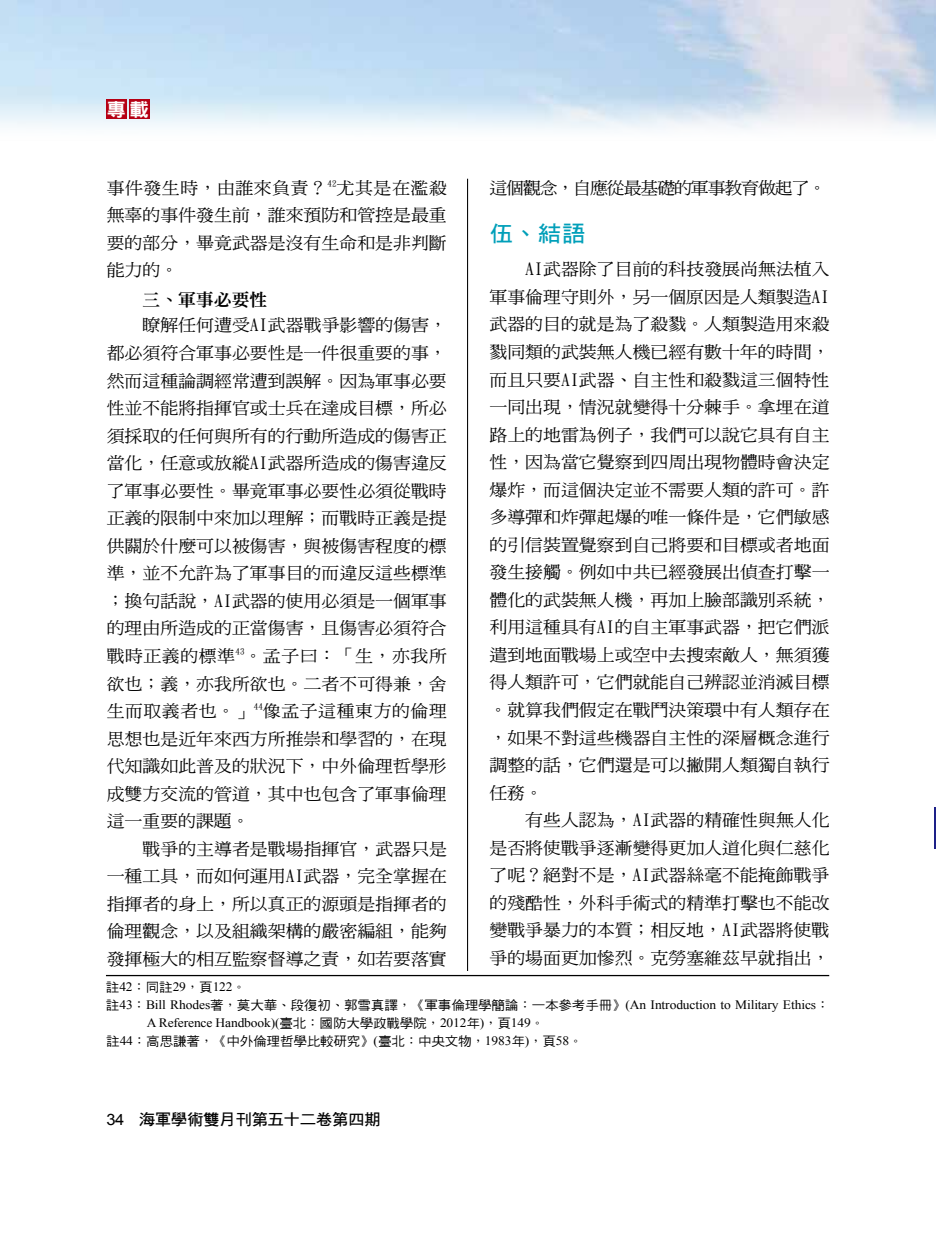
<style>
.page{position:relative;width:936px;height:1234px;background:#fff}
.page>*{position:absolute;margin:0;border:0;box-sizing:border-box;transform-origin:0 0}
.t1{font:22.2px "DF Hei Bd HK BF";color:#009fb9;scale:1.05 1}
.t2{font:18.6px "DFN Hei XB HK BF";color:#fff;scale:1.05 1}
.t3{font:16.95px/27.5px "DF Ming Md HK BF";color:#000;text-align:justify;scale:1.05 1}
.t4{font:16.95px "DF Ming Md HK BF";letter-spacing:-.06em;color:#000;scale:1.05 1}
.t5{font:800 16.95px "Inn Ming";color:#000;scale:1.05 1}
.t6{font:15.6px "DF Hei Bd HK BF";letter-spacing:-.025em;color:#000;scale:1.05 1}
.t7{font:12.9px "Times New Roman";letter-spacing:-.01em;color:#000;scale:1.05 1}
.t8{font:12.9px "DF Hei Md HK BF";letter-spacing:-.01em;color:#000;scale:1.05 1}
.s1{font-family:"DF Hei Md HK BF"}
.s2{font-family:"DF Kai Shu SB Estd BF"}
.s3{font-family:"Times New Roman"}
.s4{font-family:"Arial"}
</style>
<div class="page">
<img style="left:0;top:0;width:935px;height:130px">
<hr style="left:467px;top:179px;width:1px;height:871px;background:#000">
<div style="left:106px;top:99px;width:20px;height:20px;background:#b60014"></div>
<div style="left:130px;top:99px;width:20px;height:20px;background:#b60014"></div>
<hr style="left:106px;top:974px;width:723px;height:1px;background:#000">
<hr style="left:934px;top:807px;width:1px;height:41px;background:#1d2088">
<p class="t2" style="left:106px;top:100px;width:42px">專載</p>
<p class="t3" style="left:107px;top:174px;width:325px">事件發生時，由誰來負責？<sup>42</sup>尤其是在濫殺無辜的事件發生前，誰來預防和管控是最重要的部分，畢竟武器是沒有生命和是非判斷能力的。</p>
<p class="t5" style="left:142px;top:291px;width:120px">三、軍事必要性</p>
<p class="t3" style="left:107px;top:311px;width:325px;text-indent:36px">瞭解任何遭受AI武器戰爭影響的傷害，都必須符合軍事必要性是一件很重要的事，然而這種論調經常遭到誤解。因為軍事必要性並不能將指揮官或士兵在達成目標，所必須採取的任何與所有的行動所造成的傷害正當化，任意或放縱AI武器所造成的傷害違反了軍事必要性。畢竟軍事必要性必須從戰時正義的限制中來加以理解；而戰時正義是提供關於什麼可以被傷害，與被傷害程度的標準，並不允許為了軍事目的而違反這些標準；換句話說，AI武器的使用必須是一個軍事的理由所造成的正當傷害，且傷害必須符合戰時正義的標準<sup>43</sup>。孟子曰：「生，亦我所欲也；義，亦我所欲也。二者不可得兼，舍生而取義者也。」<sup>44</sup>像孟子這種東方的倫理思想也是近年來西方所推崇和學習的，在現代知識如此普及的狀況下，中外倫理哲學形成雙方交流的管道，其中也包含了軍事倫理這一重要的課題。</p>
<p class="t3" style="left:107px;top:834px;width:325px;text-indent:36px">戰爭的主導者是戰場指揮官，武器只是一種工具，而如何運用AI武器，完全掌握在指揮者的身上，所以真正的源頭是指揮者的倫理觀念，以及組織架構的嚴密編組，能夠發揮極大的相互監察督導之責，如若要落實</p>
<p class="t4" style="left:489px;top:179px;width:322px">這個觀念，自應從最基礎的軍事教育做起了。</p>
<h1 class="t1" style="left:489px;top:222px;width:93px">伍、結語</h1>
<p class="t3" style="left:489px;top:255px;width:325px;text-indent:36px">AI武器除了目前的科技發展尚無法植入軍事倫理守則外，另一個原因是人類製造AI武器的目的就是為了殺戮。人類製造用來殺戮同類的武裝無人機已經有數十年的時間，而且只要AI武器、自主性和殺戮這三個特性一同出現，情況就變得十分棘手。拿埋在道路上的地雷為例子，我們可以說它具有自主性，因為當它覺察到四周出現物體時會決定爆炸，而這個決定並不需要人類的許可。許多導彈和炸彈起爆的唯一條件是，它們敏感的引信裝置覺察到自己將要和目標或者地面發生接觸。例如中共已經發展出偵查打擊一體化的武裝無人機，再加上臉部識別系統，利用這種具有AI的自主軍事武器，把它們派遣到地面戰場上或空中去搜索敵人，無須獲得人類許可，它們就能自己辨認並消滅目標。就算我們假定在戰鬥決策環中有人類存在，如果不對這些機器自主性的深層概念進行調整的話，它們還是可以撇開人類獨自執行任務。</p>
<p class="t3" style="left:489px;top:806px;width:325px;text-indent:36px">有些人認為，AI武器的精確性與無人化是否將使戰爭逐漸變得更加人道化與仁慈化了呢？絕對不是，AI武器絲毫不能掩飾戰爭的殘酷性，外科手術式的精準打擊也不能改變戰爭暴力的本質；相反地，AI武器將使戰爭的場面更加慘烈。克勞塞維茲早就指出，</p>
<p class="t7" style="left:106px;top:977px;width:135px"><span class="s1">註</span>42<span class="s2">：</span><span class="s1">同註</span>29<span class="s2">，</span><span class="s1">頁</span>122<span class="s2">。</span></p>
<p class="t7" style="left:106px;top:995px;width:690px"><span class="s1">註</span>43<span class="s2">：</span>Bill Rhodes<span class="s1">著</span><span class="s2">，</span><span class="s1">莫大華</span><span class="s2">、</span><span class="s1">段復初</span><span class="s2">、</span><span class="s1">郭雪真譯</span><span class="s2">，《</span><span class="s1">軍事倫理學簡論</span><span class="s2">：</span><span class="s1">一本參考手冊</span><span class="s2">》</span>(An Introduction to Military Ethics<span class="s2">：</span></p>
<p class="t7" style="left:147px;top:1013px;width:380px">A Reference Handbook)(<span class="s1">臺北</span><span class="s2">：</span><span class="s1">國防大學政戰學院</span><span class="s2">，</span>2012<span class="s1">年</span>)<span class="s2">，</span><span class="s1">頁</span>149<span class="s2">。</span></p>
<p class="t8" style="left:106px;top:1034px;width:455px">註<span class="s3">44</span><span class="s2">：</span>高思謙著<span class="s2">，《</span>中外倫理哲學比較研究<span class="s2">》</span><span class="s3">(</span>臺北<span class="s2">：</span>中央文物<span class="s2">，</span><span class="s3">1983</span>年<span class="s3">)</span><span class="s2">，</span>頁<span class="s3">58</span><span class="s2">。</span></p>
<p class="t6" style="left:106px;top:1111px;width:263px"><span class="s4">34</span> 海軍學術雙月刊第五十二卷第四期</p>
</div>
